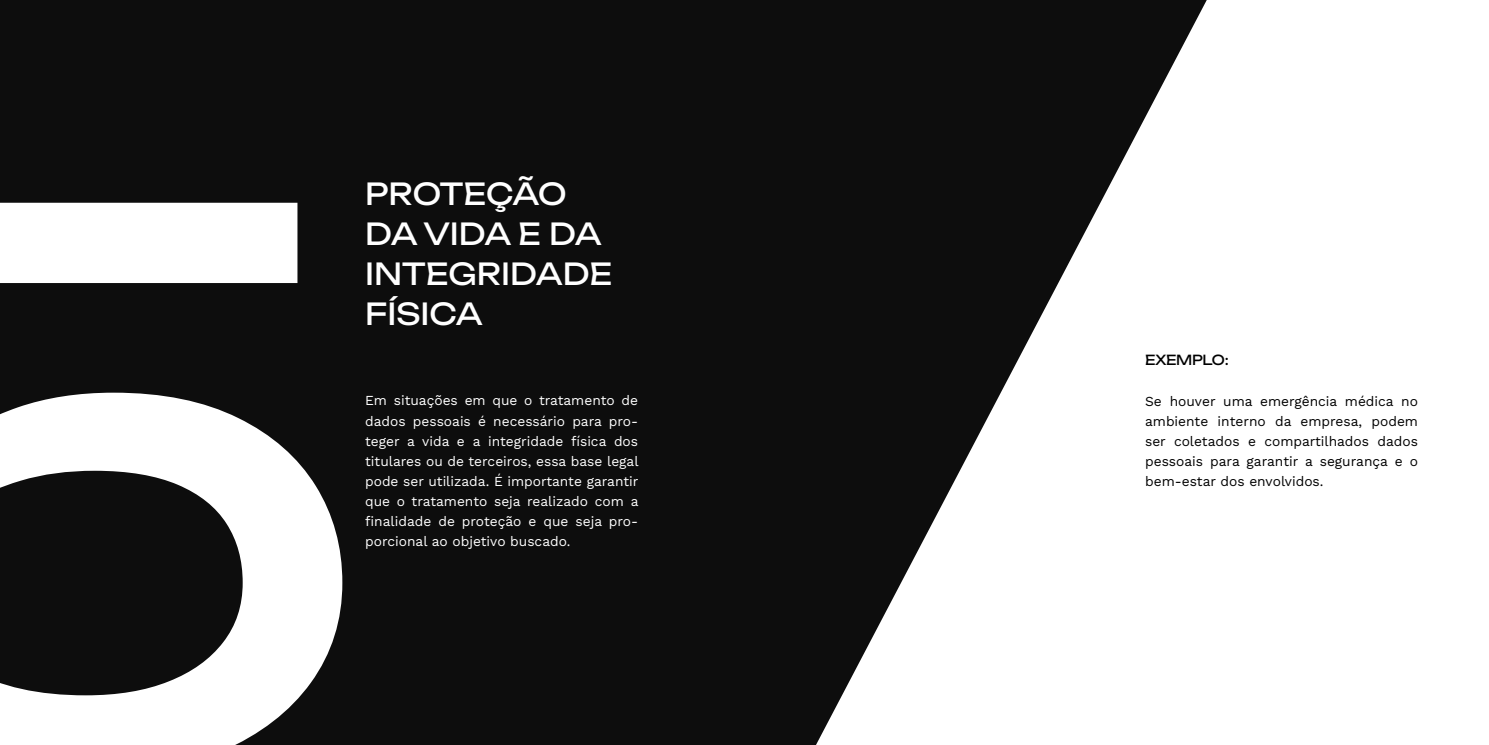
<style>
.page{position:relative;width:1489px;height:745px;background:#fff}
.page>*{position:absolute;margin:0;border:0;box-sizing:border-box;transform-origin:0 0}
.t1{font:750px "Unbounded";color:#fff}
.t2{font:30px/40px "Unbounded";color:#fff}
.t3{font:13.75px/20px "Work Sans";color:#fff;text-align:justify}
.t4{font:13.75px/20px "Work Sans";color:#000;text-align:justify}
.t5{font:13.75px "Unbounded";letter-spacing:-.02em;color:#000}
</style>
<div class="page">
<div style="left:0;top:0;width:1488px;height:744px;background:#0d0d0d"></div>
<svg style="left:816px;top:0;width:672px;height:744px;fill:#fff"></svg>
<h1 class="t1" style="left:-208px;top:-115px;width:583px">5</h1>
<h2 class="t2" style="left:365px;top:172px;width:249px">PROTEÇÃO<br>DA VIDA E DA<br>INTEGRIDADE<br>FÍSICA</h2>
<p class="t3" style="left:365px;top:390px;width:275px">Em situações em que o tratamento de dados pessoais é necessário para pro&shy;teger a vida e a integridade física dos titulares ou de terceiros, essa base legal pode ser utilizada. É importante garantir que o tratamento seja realizado com a finalidade de proteção e que seja pro&shy;porcional ao objetivo buscado.</p>
<p class="t5" style="left:1144px;top:349px;width:85px">EXEMPLO:</p>
<p class="t4" style="left:1144px;top:390px;width:274px">Se houver uma emergência médica no ambiente interno da empresa, podem ser coletados e compartilhados dados pessoais para garantir a segurança e o bem-estar dos envolvidos.</p>
</div>
